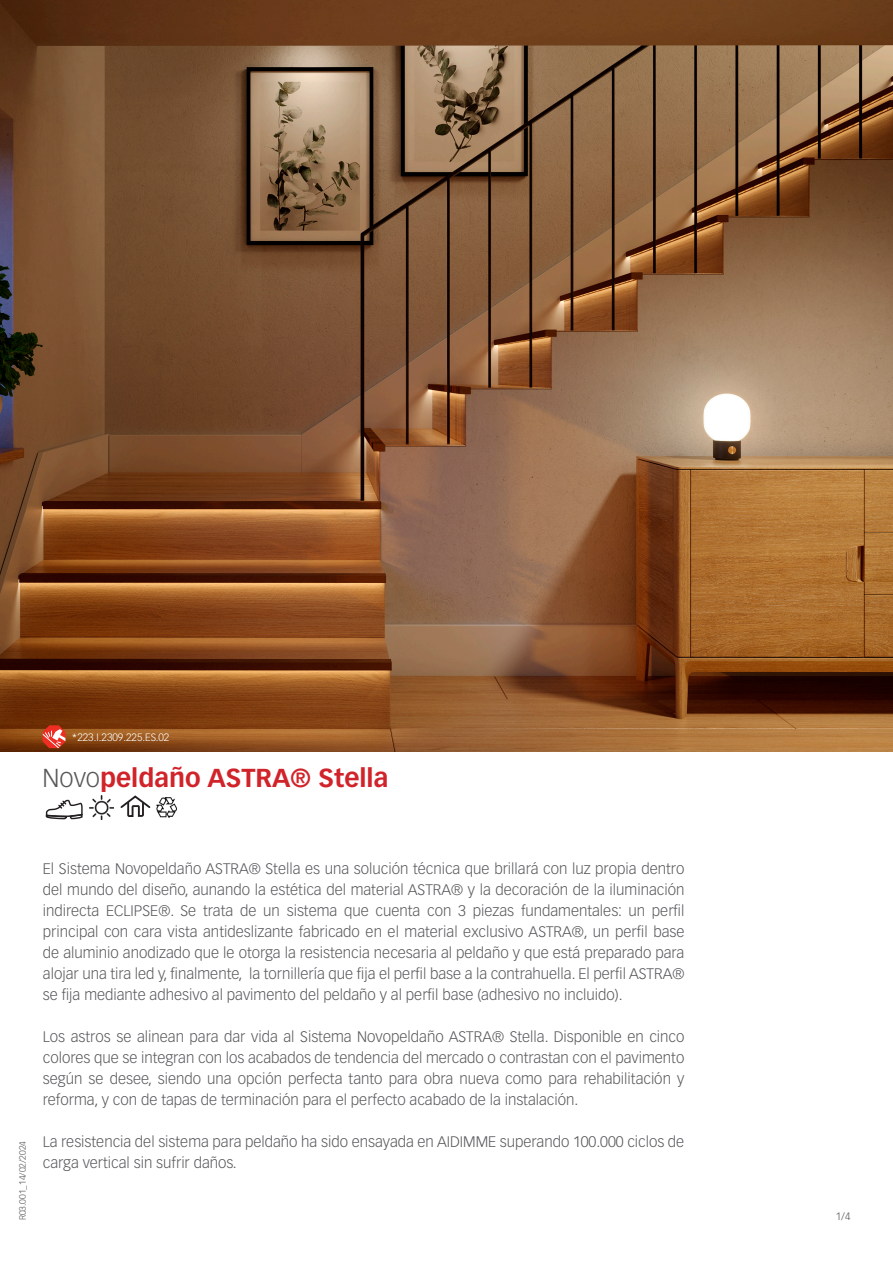
<style>
.page{position:relative;width:893px;height:1263px;background:#fff}
.page>*{position:absolute;margin:0;border:0;box-sizing:border-box;transform-origin:0 0}
.t1{font:700 25.5px "Vectora LT Std";color:#d1232a}
.t2{font:300 15px/21px "Vectora LT Std";color:#57585a;text-align:justify}
.t3{font:300 10.5px "Vectora LT Std";color:#fff}
.t4{font:300 10.5px "Vectora LT Std";color:#57585a}
.t5{font:300 9px "Vectora LT Std";color:#57585a}
.s1{font-weight:300;color:#57585a}
</style>
<div class="page">
<img style="left:157px;top:797px;width:19px;height:20px">
<img style="left:89px;top:795px;width:25px;height:25px">
<img style="left:0;top:0;width:893px;height:751px">
<svg style="left:45px;top:799px;width:38px;height:21px"></svg>
<svg style="left:120px;top:795px;width:31px;height:22px"></svg>
<svg style="left:43px;top:725px;width:23px;height:23px"></svg>
<p class="t3" style="left:72px;top:731px;width:99px">*223.I.2309.225.ES.02</p>
<p class="t1" style="left:43px;top:762px;width:347px"><span class="s1">Novo</span>peldaño ASTRA® Stella</p>
<p class="t5" style="left:17px;top:1220px;width:81px;rotate:-90deg">R03.001_14/02/2024</p>
<p class="t2" style="left:43px;top:858px;width:643px">El Sistema Novopeldaño ASTRA® Stella es una solución técnica que brillará con luz propia dentro del mundo del diseño, aunando la estética del material ASTRA® y la decoración de la iluminación indirecta ECLIPSE®. Se trata de un sistema que cuenta con 3 piezas fundamentales: un perfil principal con cara vista antideslizante fabricado en el material exclusivo ASTRA®, un perfil base de aluminio anodizado que le otorga la resistencia necesaria al peldaño y que está preparado para alojar una tira led y, finalmente, la tornillería que fija el perfil base a la contrahuella. El perfil ASTRA® se fija mediante adhesivo al pavimento del peldaño y al perfil base (adhesivo no incluido).</p>
<p class="t2" style="left:43px;top:1026px;width:643px">Los astros se alinean para dar vida al Sistema Novopeldaño ASTRA® Stella. Disponible en cinco colores que se integran con los acabados de tendencia del mercado o contrastan con el pavimento según se desee, siendo una opción perfecta tanto para obra nueva como para rehabilitación y reforma, y con de tapas de terminación para el perfecto acabado de la instalación.</p>
<p class="t2" style="left:43px;top:1131px;width:643px">La resistencia del sistema para peldaño ha sido ensayada en AIDIMME superando 100.000 ciclos de carga vertical sin sufrir daños.</p>
<p class="t4" style="left:836px;top:1211px;width:16px">1/4</p>
</div>
